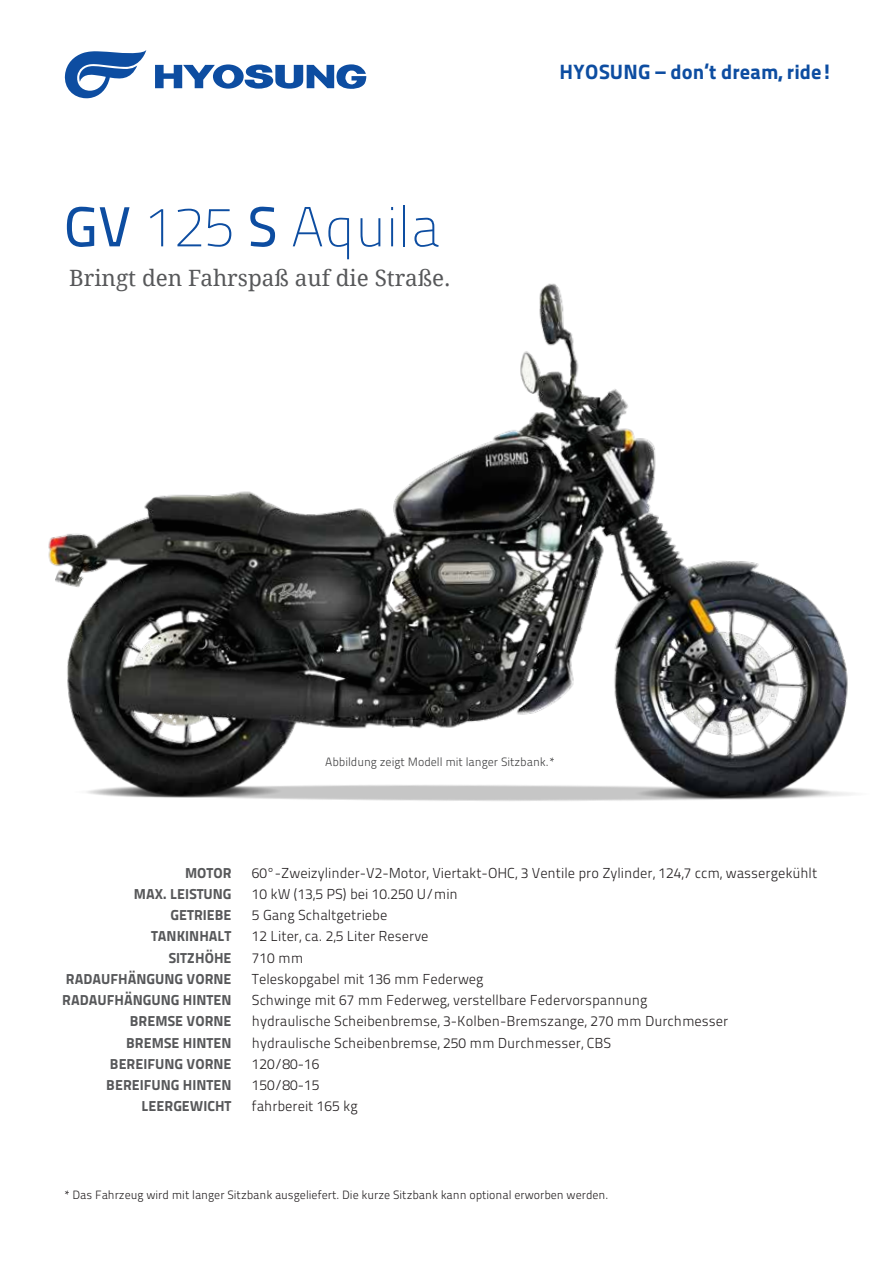
<style>
.page{position:relative;width:893px;height:1263px;background:#fff}
.page>*{position:absolute;margin:0;border:0;box-sizing:border-box;transform-origin:0 0}
.t1{font:56.25px "Titillium Maps 26 L 1 wt";color:#0d4da1}
.t2{font:22.5px "Droid Serif";color:#57585a}
.t3{font:20.7px "Titillium Maps 26 L 999 wt";color:#0d4da1}
.t4{font:14.4px "Titillium Maps 26 L 250 wt";color:#231f20}
.t5{font:14.4px "Titillium Maps 26 L 999 wt";color:#57585a}
.t6{font:12px "Titillium Maps 26 L 250 wt";color:#231f20}
.t7{font:12px "Titillium Maps 26 L 250 wt";color:#3e3e3f}
.s1{font-family:"Titillium Maps 26 L 500 wt"}
</style>
<div class="page">
<img style="left:48px;top:283px;width:713px;height:518px">
<img style="left:761px;top:573px;width:92px;height:227px">
<svg style="left:64px;top:50px;width:82px;height:48px"></svg>
<svg style="left:155px;top:64px;width:211px;height:25px"></svg>
<h1 class="t1" style="left:64px;top:187px;width:378px"><span class="s1">GV</span> 125 <span class="s1">S</span> Aquila</h1>
<h2 class="t2" style="left:69px;top:264px;width:383px">Bringt den Fahrspaß auf die Straße.</h2>
<h3 class="t3" style="left:559px;top:56px;width:275px">HYOSUNG – don‘t dream, ride!</h3>
<p class="t7" style="left:325px;top:753px;width:231px">Abbildung zeigt Modell mit langer Sitzbank.*</p>
<p class="t5" style="left:185px;top:861px;width:48px">MOTOR</p>
<p class="t4" style="left:252px;top:862px;width:567px">60°-Zweizylinder-V2-Motor, Viertakt-OHC, 3 Ventile pro Zylinder, 124,7 ccm, wassergekühlt</p>
<p class="t5" style="left:134px;top:882px;width:99px">MAX. LEISTUNG</p>
<p class="t4" style="left:252px;top:883px;width:207px">10 kW (13,5 PS) bei 10.250 U/min</p>
<p class="t5" style="left:171px;top:904px;width:62px">GETRIEBE</p>
<p class="t4" style="left:252px;top:904px;width:137px">5 Gang Schaltgetriebe</p>
<p class="t5" style="left:151px;top:925px;width:82px">TANKINHALT</p>
<p class="t4" style="left:252px;top:926px;width:178px">12 Liter, ca. 2,5 Liter Reserve</p>
<p class="t5" style="left:168px;top:946px;width:65px">SITZHÖHE</p>
<p class="t4" style="left:252px;top:947px;width:53px">710 mm</p>
<p class="t5" style="left:66px;top:967px;width:167px">RADAUFHÄNGUNG VORNE</p>
<p class="t4" style="left:252px;top:968px;width:233px">Teleskopgabel mit 136 mm Federweg</p>
<p class="t5" style="left:62px;top:989px;width:171px">RADAUFHÄNGUNG HINTEN</p>
<p class="t4" style="left:252px;top:989px;width:397px">Schwinge mit 67 mm Federweg, verstellbare Federvorspannung</p>
<p class="t5" style="left:130px;top:1010px;width:103px">BREMSE VORNE</p>
<p class="t4" style="left:252px;top:1011px;width:478px">hydraulische Scheibenbremse, 3-Kolben-Bremszange, 270 mm Durchmesser</p>
<p class="t5" style="left:126px;top:1031px;width:107px">BREMSE HINTEN</p>
<p class="t4" style="left:252px;top:1032px;width:361px">hydraulische Scheibenbremse, 250 mm Durchmesser, CBS</p>
<p class="t5" style="left:110px;top:1052px;width:123px">BEREIFUNG VORNE</p>
<p class="t4" style="left:252px;top:1053px;width:69px">120/80-16</p>
<p class="t5" style="left:106px;top:1074px;width:127px">BEREIFUNG HINTEN</p>
<p class="t4" style="left:252px;top:1074px;width:69px">150/80-15</p>
<p class="t5" style="left:142px;top:1095px;width:91px">LEERGEWICHT</p>
<p class="t4" style="left:252px;top:1096px;width:107px">fahrbereit 165 kg</p>
<p class="t6" style="left:64px;top:1186px;width:546px">* Das Fahrzeug wird mit langer Sitzbank ausgeliefert. Die kurze Sitzbank kann optional erworben werden.</p>
</div>
